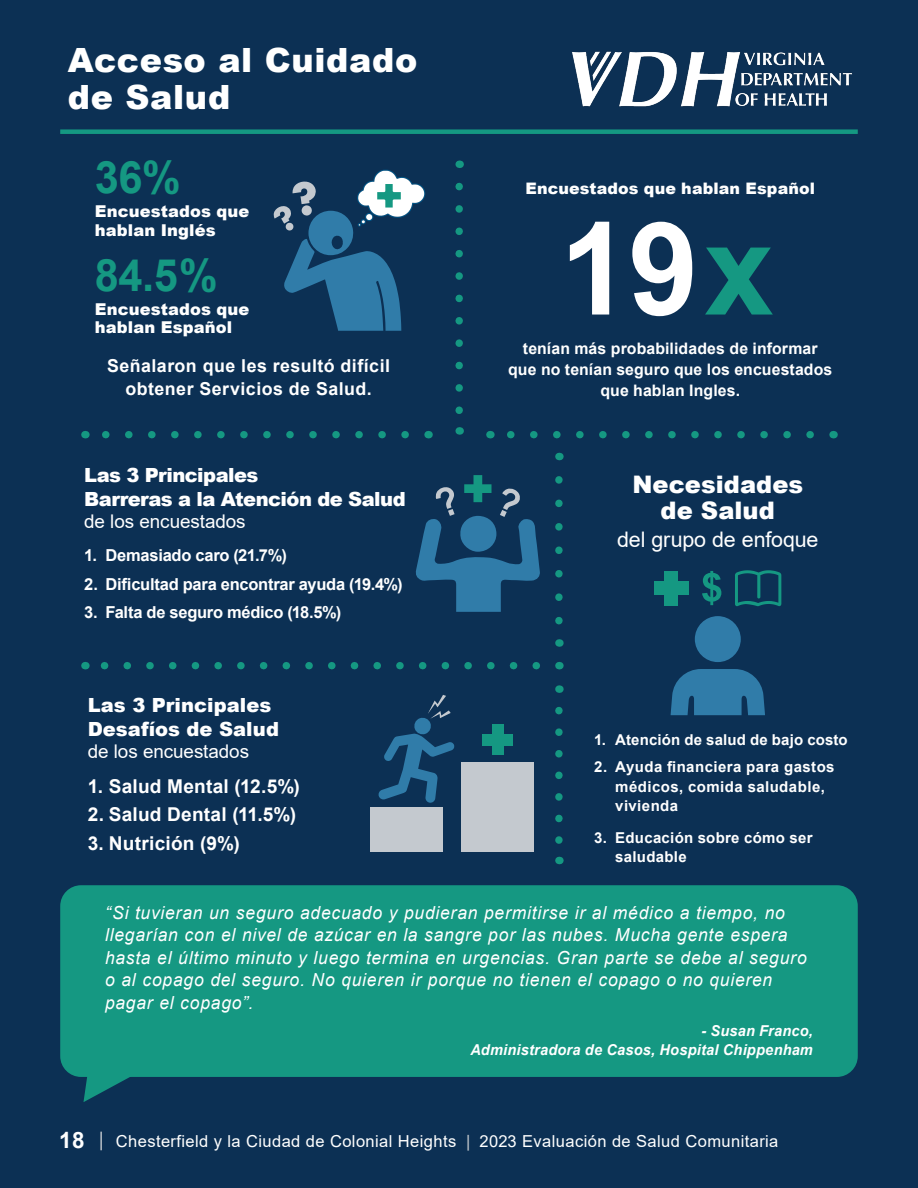
<style>
.page{position:relative;width:918px;height:1188px;background:#fff}
.page>*{position:absolute;margin:0;border:0;box-sizing:border-box;transform-origin:0 0}
.Introduction{font:700 44.7px "Arial";color:#159882}
.t1{font:900 33.45px/37px "Arial";letter-spacing:.02em;color:#fff}
.t2{font:900 24.15px/26px "Arial";color:#fff;text-align:center}
.t3{font:21.45px "Arial";letter-spacing:-.005em;color:#fff}
.t4{font:900 19.5px "Arial";letter-spacing:-.02em;color:#fff}
.t5{font:900 19.5px "Arial";color:#fff}
.t6{font:900 19.5px "Arial";letter-spacing:.005em;color:#fff}
.t7{font:700 19.05px "Arial";letter-spacing:.01em;color:#fff}
.t8{font:18.9px "Arial";letter-spacing:-.005em;color:#fff}
.Introduction-2{font:italic 18px/22.5px "Arial";letter-spacing:.045em;color:#fff}
.t9{font:700 17.85px/23.1px "Arial";letter-spacing:.025em;color:#fff;text-align:center}
.t10{font:700 16.5px "Arial";letter-spacing:-.015em;color:#fff}
.t11{font:16.5px "Arial";letter-spacing:.025em;color:#fff}
.t12{font:900 16.35px/18.6px "Arial";letter-spacing:.01em;color:#fff}
.t13{font:700 15.9px/20.7px "Arial";letter-spacing:.005em;color:#fff;text-align:center}
.t14{font:900 15.9px "Arial";letter-spacing:.01em;color:#fff}
.t15{font:700 15px/19.5px "Arial";letter-spacing:.025em;color:#fff}
.Introduction-3{font:italic 700 15px/19.5px "Arial";letter-spacing:.015em;color:#fff;text-align:right}
.s1{font-weight:700;font-size:22.5px}
.s2{font-size:19.5px;color:#c4c9cf}
.s3{color:#c4c9cf}
</style>
<div class="page">
<div style="left:0;top:1112px;width:918px;height:76px;background:#0c3054"></div>
<div style="left:0;top:0;width:918px;height:1119px;background:#0c3054"></div>
<svg style="left:83px;top:1077px;width:47px;height:25px"></svg>
<div style="left:60px;top:885px;width:798px;height:192px;background:#159882;border-radius:21px"></div>
<img style="left:572px;top:51px;width:280px;height:56px">
<div style="left:60px;top:129px;width:798px;height:5px;background:#159882"></div>
<svg style="left:570px;top:222px;width:39px;height:93px"></svg>
<svg style="left:632px;top:222px;width:60px;height:94px"></svg>
<svg style="left:705px;top:248px;width:68px;height:67px"></svg>
<svg style="left:274px;top:170px;width:151px;height:161px"></svg>
<svg style="left:416px;top:475px;width:124px;height:137px"></svg>
<svg style="left:378px;top:695px;width:77px;height:108px"></svg>
<div style="left:492px;top:725px;width:12px;height:30px;background:#159882"></div>
<div style="left:483px;top:734px;width:30px;height:12px;background:#159882"></div>
<div style="left:371px;top:807px;width:72px;height:45px;background:#c4c9cf"></div>
<div style="left:462px;top:762px;width:72px;height:90px;background:#c4c9cf"></div>
<svg style="left:455px;top:186px;width:8px;height:228px"></svg>
<svg style="left:555px;top:480px;width:8px;height:145px"></svg>
<svg style="left:102px;top:431px;width:303px;height:7px"></svg>
<svg style="left:507px;top:431px;width:303px;height:7px"></svg>
<svg style="left:100px;top:662px;width:436px;height:7px"></svg>
<svg style="left:555px;top:711px;width:8px;height:133px"></svg>
<div style="left:695px;top:616px;width:46px;height:46px;background:#307ca9;border-radius:50%"></div>
<svg style="left:671px;top:669px;width:94px;height:46px"></svg>
<div style="left:665px;top:571px;width:13px;height:34px;background:#159882"></div>
<div style="left:654px;top:582px;width:35px;height:13px;background:#159882"></div>
<svg style="left:735px;top:570px;width:46px;height:36px"></svg>
<svg style="left:702px;top:571px;width:19px;height:34px"></svg>
<p class="t1" style="left:68px;top:41px;width:351px">Acceso al Cuidado de Salud</p>
<p class="Introduction" style="left:95px;top:146px;width:87px">36%</p>
<p class="t12" style="left:95px;top:201px;width:156px">Encuestados que hablan Inglés</p>
<p class="Introduction" style="left:95px;top:244px;width:124px">84.5%</p>
<p class="t12" style="left:95px;top:299px;width:156px">Encuestados que hablan Español</p>
<p class="t9" style="left:107px;top:355px;width:284px">Señalaron que les resultó difícil obtener Servicios de Salud.</p>
<p class="t4" style="left:84px;top:461px;width:176px">Las 3 Principales</p>
<p class="t4" style="left:84px;top:485px;width:323px">Barreras a la Atención de Salud</p>
<p class="t8" style="left:84px;top:508px;width:163px">de los encuestados</p>
<p class="t10" style="left:84px;top:544px;width:204px">1. Demasiado caro (21.7%)</p>
<p class="t10" style="left:84px;top:572px;width:320px">2. Dificultad para encontrar ayuda (19.4%)</p>
<p class="t10" style="left:84px;top:601px;width:259px">3. Falta de seguro médico (18.5%)</p>
<p class="t5" style="left:88px;top:691px;width:185px">Las 3 Principales</p>
<p class="t6" style="left:88px;top:715px;width:193px">Desafíos de Salud</p>
<p class="t8" style="left:88px;top:738px;width:163px">de los encuestados</p>
<p class="t7" style="left:88px;top:773px;width:214px">1. Salud Mental (12.5%)</p>
<p class="t7" style="left:88px;top:801px;width:210px">2. Salud Dental (11.5%)</p>
<p class="t7" style="left:88px;top:830px;width:153px">3. Nutrición (9%)</p>
<p class="t14" style="left:525px;top:176px;width:291px">Encuestados que hablan Español</p>
<p class="t13" style="left:508px;top:339px;width:326px">tenían más probabilidades de informar que no tenían seguro que los encuestados que hablan Ingles.</p>
<p class="t2" style="left:632px;top:471px;width:172px">Necesidades de Salud</p>
<p class="t3" style="left:617px;top:525px;width:203px">del grupo de enfoque</p>
<p class="t15" style="left:594px;top:730px;width:255px">1. Atención de salud de bajo costo</p>
<p class="t15" style="left:615px;top:757px;width:221px;text-indent:-21px">2. Ayuda financiera para gastos médicos, comida saludable, vivienda</p>
<p class="t15" style="left:615px;top:828px;width:199px;text-indent:-21px">3. Educación sobre cómo ser saludable</p>
<p class="Introduction-2" style="left:105px;top:902px;width:703px">“Si tuvieran un seguro adecuado y pudieran permitirse ir al médico a tiempo, no llegarían con el nivel de azúcar en la sangre por las nubes. Mucha gente espera hasta el último minuto y luego termina en urgencias. Gran parte se debe al seguro o al copago del seguro. No quieren ir porque no tienen el copago o no quieren pagar el copago”.</p>
<p class="Introduction-3" style="left:470px;top:1021px;width:344px">- Susan Franco,<br>Administradora de Casos, Hospital Chippenham</p>
<p class="t11" style="left:59px;top:1130px;width:721px"><span class="s1">18</span> <span class="s2">|</span> Chesterfield y la Ciudad de Colonial Heights <span class="s3">|</span> 2023 Evaluación de Salud Comunitaria</p>
</div>
